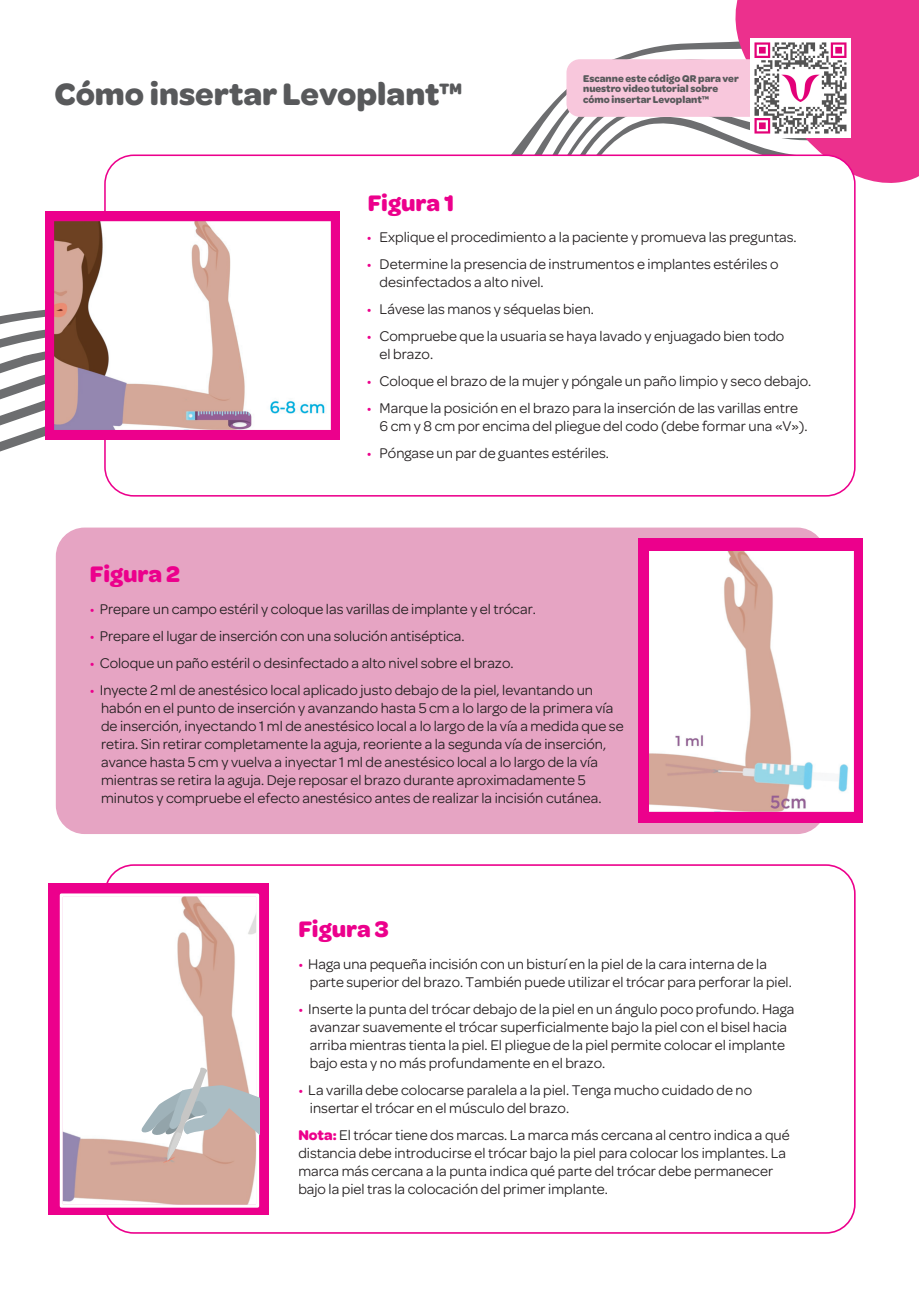
<style>
.page{position:relative;width:919px;height:1289px;background:#fff}
.page>*{position:absolute;margin:0;border:0;box-sizing:border-box;transform-origin:0 0}
.t1{font:700 33px "Omnes";color:#58595b}
.t2{font:700 24px "Omnes";letter-spacing:-.005em;color:#ec008c}
.t3{font:15px/18px "Omnes";color:#231f20}
.t4{font:700 10.5px/10.5px "Omnes";color:#58595b}
.s1{color:#ec008c}
.s2{font-weight:700;color:#ec008c}
</style>
<div class="page">
<svg style="left:0;top:42px;width:856px;height:437px"></svg>
<svg style="left:731px;top:0;width:187px;height:185px;background:#ea4597"></svg>
<div style="left:56px;top:527px;width:769px;height:307px;background:#e6a4c3;border-radius:29px"></div>
<div style="left:105px;top:155px;width:749px;height:341px;background:#fff;border-radius:29px"></div>
<div style="left:104px;top:154px;width:751px;height:342px;border:2px solid #ec008c;border-radius:29px"></div>
<div style="left:45px;top:212px;width:295px;height:228px;background:#ec008c"></div>
<img style="left:55px;top:221px;width:276px;height:208px">
<div style="left:638px;top:538px;width:225px;height:285px;background:#ec008c"></div>
<img style="left:649px;top:552px;width:204px;height:259px">
<div style="left:48px;top:883px;width:220px;height:331px;background:#ec008c"></div>
<img style="left:64px;top:897px;width:191px;height:306px">
<div style="left:60px;top:893px;width:199px;height:314px;border:3px solid #fff"></div>
<svg style="left:138px;top:1066px;width:121px;height:94px;background:#d2cac7"></svg>
<div style="left:566px;top:59px;width:219px;height:58px;background:#f8c7dc;border-radius:13px"></div>
<img style="left:750px;top:38px;width:100px;height:100px">
<h1 class="t1" style="left:55px;top:70px;width:409px">Cómo insertar Levoplant™</h1>
<p class="t4" style="left:583px;top:72px;width:157px">Escanne este código QR para ver nuestro video tutorial sobre cómo insertar Levoplant™</p>
<h2 class="t2" style="left:367px;top:186px;width:88px">Figura 1</h2>
<p class="t3" style="left:367px;top:228px;width:431px"><span class="s1">•</span> Explique el procedimiento a la paciente y promueva las preguntas.</p>
<p class="t3" style="left:379px;top:255px;width:400px;text-indent:-13px"><span class="s1">•</span> Determine la presencia de instrumentos e implantes estériles o desinfectados a alto nivel.</p>
<p class="t3" style="left:367px;top:300px;width:229px"><span class="s1">•</span> Lávese las manos y séquelas bien.</p>
<p class="t3" style="left:379px;top:327px;width:406px;text-indent:-13px"><span class="s1">•</span> Compruebe que la usuaria se haya lavado y enjuagado bien todo el brazo.</p>
<p class="t3" style="left:367px;top:372px;width:446px"><span class="s1">•</span> Coloque el brazo de la mujer y póngale un paño limpio y seco debajo.</p>
<p class="t3" style="left:379px;top:399px;width:429px;text-indent:-13px"><span class="s1">•</span> Marque la posición en el brazo para la inserción de las varillas entre<br>6 cm y 8 cm por encima del pliegue del codo (debe formar una «V»).</p>
<p class="t3" style="left:367px;top:444px;width:243px"><span class="s1">•</span> Póngase un par de guantes estériles.</p>
<h2 class="t2" style="left:90px;top:557px;width:92px">Figura 2</h2>
<p class="t3" style="left:90px;top:600px;width:447px"><span class="s1">•</span> Prepare un campo estéril y coloque las varillas de implante y el trócar.</p>
<p class="t3" style="left:90px;top:627px;width:376px"><span class="s1">•</span> Prepare el lugar de inserción con una solución antiséptica.</p>
<p class="t3" style="left:90px;top:654px;width:425px"><span class="s1">•</span> Coloque un paño estéril o desinfectado a alto nivel sobre el brazo.</p>
<p class="t3" style="left:101px;top:681px;width:524px;text-indent:-11px"><span class="s1">•</span> Inyecte 2 ml de anestésico local aplicado justo debajo de la piel, levantando un habón en el punto de inserción y avanzando hasta 5 cm a lo largo de la primera vía de inserción, inyectando 1 ml de anestésico local a lo largo de la vía a medida que se retira. Sin retirar completamente la aguja, reoriente a la segunda vía de inserción, avance hasta 5 cm y vuelva a inyectar 1 ml de anestésico local a lo largo de la vía mientras se retira la aguja. Deje reposar el brazo durante aproximadamente 5 minutos y compruebe el efecto anestésico antes de realizar la incisión cutánea.</p>
<h2 class="t2" style="left:298px;top:912px;width:92px">Figura 3</h2>
<p class="t3" style="left:310px;top:954px;width:483px;text-indent:-12px"><span class="s1">•</span> Haga una pequeña incisión con un bisturí en la piel de la cara interna de la parte superior del brazo. También puede utilizar el trócar para perforar la piel.</p>
<p class="t3" style="left:310px;top:999px;width:486px;text-indent:-12px"><span class="s1">•</span> Inserte la punta del trócar debajo de la piel en un ángulo poco profundo. Haga avanzar suavemente el trócar superficialmente bajo la piel con el bisel hacia arriba mientras tienta la piel. El pliegue de la piel permite colocar el implante bajo esta y no más profundamente en el brazo.</p>
<p class="t3" style="left:310px;top:1080px;width:443px;text-indent:-12px"><span class="s1">•</span> La varilla debe colocarse paralela a la piel. Tenga mucho cuidado de no insertar el trócar en el músculo del brazo.</p>
<p class="t3" style="left:298px;top:1125px;width:493px"><span class="s2">Nota:</span> El trócar tiene dos marcas. La marca más cercana al centro indica a qué distancia debe introducirse el trócar bajo la piel para colocar los implantes. La marca más cercana a la punta indica qué parte del trócar debe permanecer bajo la piel tras la colocación del primer implante.</p>
</div>
